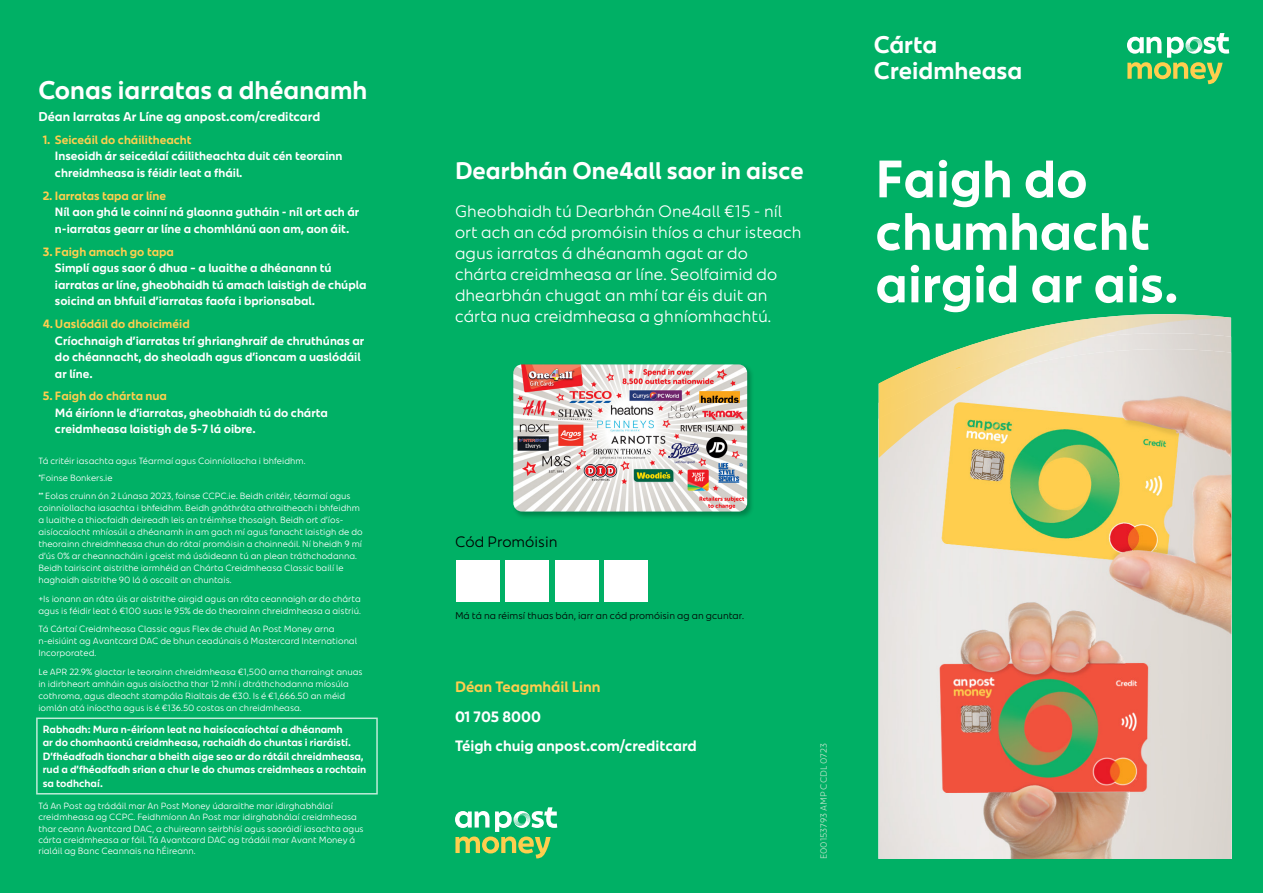
<style>
.page{position:relative;width:1263px;height:893px;background:#00b065}
.page>*{position:absolute;margin:0;border:0;box-sizing:border-box;transform-origin:0 0}
.t1{font:700 52.5px/52.5px "An Post Sans";color:#fff}
.t2{font:700 25.5px "An Post Sans";color:#fff}
.t3{font:700 24px/25.5px "An Post Sans";color:#fff}
.t4{font:16.5px/21px "An Post Sans";color:#fff}
.t5{font:700 15px/29.5px "An Post Sans";color:#fff}
.t6{font:700 15px "An Post Sans";color:#ffce4e}
.t7{font:15px "An Post Sans";color:#000}
.t8{font:700 12.75px "An Post Sans";color:#fff}
.t9{font:700 12px/16.5px "An Post Sans";color:#fff}
.t10{font:700 12px "An Post Sans";color:#ffce4e}
.t11{font:700 10.5px/13.5px "An Post Sans";color:#fff}
.t12{font:9.75px "An Post Sans";color:#000}
.t13{font:9px/12px "An Post Sans";color:#fff}
.t14{font:9px "An Post Sans";color:#c0e2ca}
</style>
<div class="page">
<img style="left:879px;top:458px;width:353px;height:401px">
<div style="left:456px;top:560px;width:44px;height:41px;background:#fff"></div>
<div style="left:555px;top:560px;width:43px;height:41px;background:#fff"></div>
<div style="left:506px;top:560px;width:43px;height:41px;background:#fff"></div>
<div style="left:604px;top:560px;width:43px;height:41px;background:#fff"></div>
<svg style="left:455px;top:807px;width:102px;height:51px"></svg>
<svg style="left:1127px;top:33px;width:102px;height:51px"></svg>
<svg style="left:879px;top:314px;width:353px;height:144px;background:#c6d09d"></svg>
<div style="left:512px;top:363px;width:242px;height:156px;background:#000;opacity:.25"></div>
<img style="left:513px;top:364px;width:234px;height:148px">
<h2 class="t2" style="left:38px;top:75px;width:330px">Conas iarratas a dhéanamh</h2>
<h3 class="t8" style="left:38px;top:109px;width:283px">Déan Iarratas Ar Líne ag anpost.com/creditcard</h3>
<h3 class="t10" style="left:43px;top:133px;width:151px">1. Seiceáil do cháilitheacht</h3>
<h3 class="t9" style="left:55px;top:148px;width:289px">Inseoidh ár seiceálaí cáilitheachta duit cén teorainn chreidmheasa is féidir leat a fháil.</h3>
<h3 class="t10" style="left:43px;top:189px;width:125px">2. Iarratas tapa ar líne</h3>
<h3 class="t9" style="left:55px;top:204px;width:306px">Níl aon ghá le coinní ná glaonna gutháin - níl ort ach ár n-iarratas gearr ar líne a chomhlánú aon am, aon áit.</h3>
<h3 class="t10" style="left:43px;top:244px;width:133px">3. Faigh amach go tapa</h3>
<h3 class="t9" style="left:55px;top:259px;width:313px">Simplí agus saor ó dhua – a luaithe a dhéanann tú iarratas ar líne, gheobhaidh tú amach laistigh de chúpla soicind an bhfuil d’iarratas faofa i bprionsabal.</h3>
<h3 class="t10" style="left:43px;top:317px;width:149px">4. Uaslódáil do dhoiciméid</h3>
<h3 class="t9" style="left:55px;top:332px;width:311px">Críochnaigh d’iarratas trí ghrianghraif de chruthúnas ar do chéannacht, do sheoladh agus d’ioncam a uaslódáil ar líne.</h3>
<h3 class="t10" style="left:43px;top:389px;width:126px">5. Faigh do chárta nua</h3>
<h3 class="t9" style="left:55px;top:404px;width:275px">Má éiríonn le d’iarratas, gheobhaidh tú do chárta creidmheasa laistigh de 5-7 lá oibre.</h3>
<p class="t13" style="left:38px;top:455px;width:268px">Tá critéir iasachta agus Téarmaí agus Coinníollacha i bhfeidhm.</p>
<p class="t13" style="left:38px;top:469px;width:314px;line-height:18.5px">*Foinse Bonkers.ie<br>** Eolas cruinn ón 2 Lúnasa 2023, foinse CCPC.ie. Beidh critéir, téarmaí agus</p>
<p class="t13" style="left:38px;top:502px;width:326px">coinníollacha iasachta i bhfeidhm. Beidh gnáthráta athraitheach i bhfeidhm a luaithe a thiocfaidh deireadh leis an tréimhse thosaigh. Beidh ort d’íos&shy;aisíocaíocht mhíosúil a dhéanamh in am gach mí agus fanacht laistigh de do theorainn chreidmheasa chun do rátaí promóisin a choinneáil. Ní bheidh 9 mí d’ús 0% ar cheannacháin i gceist má úsáideann tú an plean tráthchodanna.<br>Beidh tairiscint aistrithe iarmhéid an Chárta Creidmheasa Classic bailí le haghaidh aistrithe 90 lá ó oscailt an chuntais.</p>
<p class="t13" style="left:38px;top:593px;width:324px">+Is ionann an ráta úis ar aistrithe airgid agus an ráta ceannaigh ar do chárta agus is féidir leat ó €100 suas le 95% de do theorainn chreidmheasa a aistriú.</p>
<p class="t13" style="left:38px;top:623px;width:320px">Tá Cártaí Creidmheasa Classic agus Flex de chuid An Post Money arna n-eisiúint ag Avantcard DAC de bhun ceadúnais ó Mastercard International<br>Incorporated.</p>
<p class="t13" style="left:38px;top:665px;width:326px">Le APR 22.9% glactar le teorainn chreidmheasa €1,500 arna tharraingt anuas in idirbheart amháin agus aisíoctha thar 12 mhí i dtráthchodanna míosúla cothroma, agus dleacht stampála Rialtais de €30. Is é €1,666.50 an méid iomlán atá iníoctha agus is é €136.50 costas an chreidmheasa.</p>
<p class="t11" style="left:43px;top:722px;width:325px">Rabhadh: Mura n-éiríonn leat na haisíocaíochtaí a dhéanamh<br>ar do chomhaontú creidmheasa, rachaidh do chuntas i riaráistí.<br>D’fhéadfadh tionchar a bheith aige seo ar do rátáil chreidmheasa, rud a d’fhéadfadh srian a chur le do chumas creidmheas a rochtain sa todhchaí.</p>
<p class="t13" style="left:38px;top:800px;width:327px;line-height:11.2px">Tá An Post ag trádáil mar An Post Money údaraithe mar idirghabhálaí creidmheasa ag CCPC. Feidhmíonn An Post mar idirghabhálaí creidmheasa thar ceann Avantcard DAC, a chuireann seirbhísí agus saoráidí iasachta agus cárta creidmheasa ar fáil. Tá Avantcard DAC ag trádáil mar Avant Money á rialáil ag Banc Ceannais na hÉireann.</p>
<h3 class="t3" style="left:455px;top:158px;width:350px">Dearbhán One4all saor in aisce</h3>
<p class="t4" style="left:455px;top:201px;width:348px">Gheobhaidh tú Dearbhán One4all €15 - níl ort ach an cód promóisin thíos a chur isteach agus iarratas á dhéanamh agat ar do chárta creidmheasa ar líne. Seolfaimid do dhearbhán chugat an mhí tar éis duit an cárta nua creidmheasa a ghníomhachtú.</p>
<h3 class="t3" style="left:874px;top:32px;width:150px">Cárta<br>Creidmheasa</h3>
<h1 class="t1" style="left:875px;top:152px;width:305px">Faigh do chumhacht airgid ar ais.</h1>
<h3 class="t7" style="left:455px;top:534px;width:104px">Cód Promóisin</h3>
<p class="t12" style="left:455px;top:610px;width:290px">Má tá na réimsí thuas bán, iarr an cód promóisin ag an gcuntar.</p>
<h3 class="t6" style="left:455px;top:678px;width:147px">Déan Teagmháil Linn</h3>
<h3 class="t5" style="left:455px;top:701px;width:243px">01 705 8000<br>Téigh chuig anpost.com/creditcard</h3>
<p class="t14" style="left:819px;top:859px;width:117px;rotate:-90deg">E00153793 AMP CCDL 0723</p>
</div>
